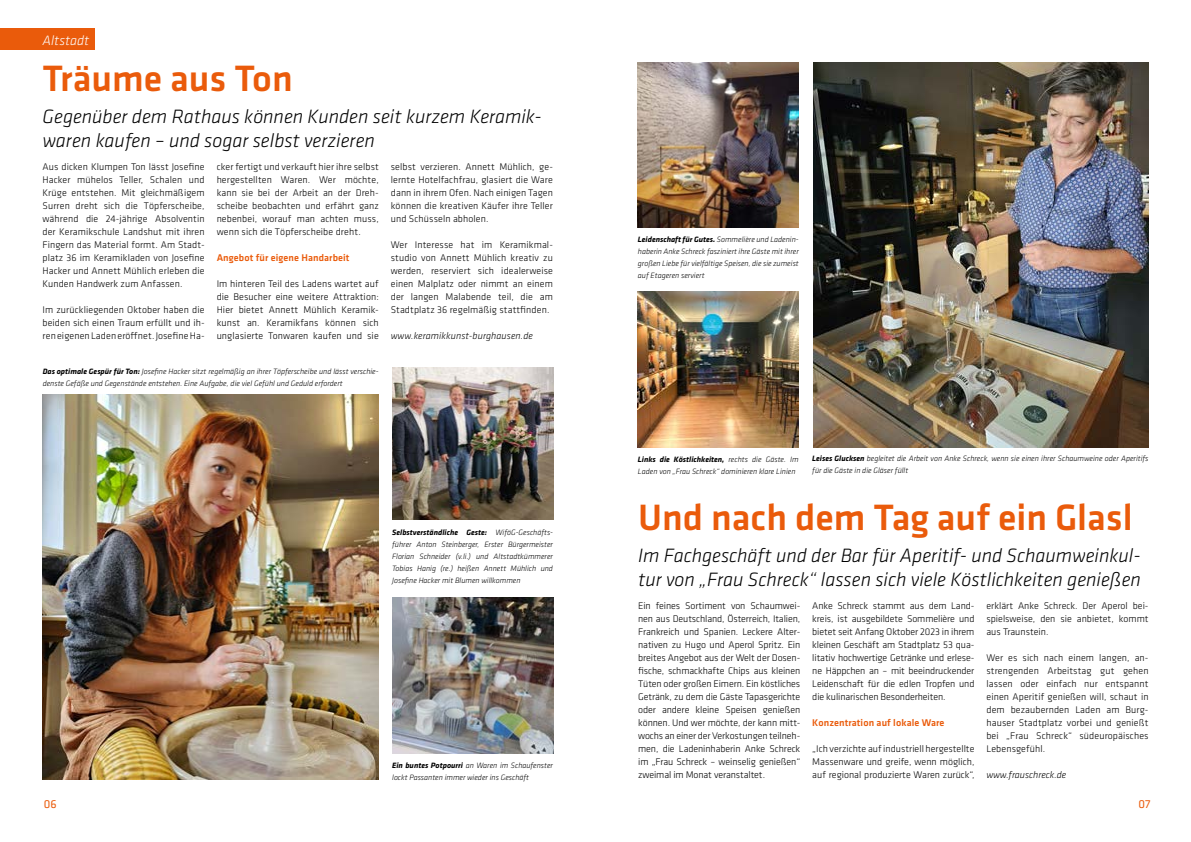
<style>
.page{position:relative;width:1191px;height:842px;background:#fff}
.page>*{position:absolute;margin:0;border:0;box-sizing:border-box;transform-origin:0 0}
.t1{font:500 38px "Klavika Basic";color:#ea5b0b}
.t2{font:italic 300 20px/24px "Klavika Basic";color:#000}
.t3{font:italic 300 14px "Klavika Basic";color:#fff}
.t4{font:12px "Klavika Basic";color:#ea5b0b}
.t5{font:500 10.1px "Klavika Basic";letter-spacing:.01em;color:#ea5b0b}
.t6{font:300 10px/13px "Klavika Basic";letter-spacing:.01em;color:#000;text-align:justify}
.t7{font:italic 300 10px "Klavika Basic";letter-spacing:.01em;color:#000}
.t8{font:italic 300 8px/12px "Klavika Basic";color:#000}
.t9{font:italic 700 8px "Klavika";color:#000}
.s1{font-family:"Klavika";font-weight:700}
.s2{font-family:"Klavika Basic";font-weight:300}
</style>
<div class="page">
<div style="left:0;top:28px;width:95px;height:22px;background:#ea5b0b"></div>
<img style="left:392px;top:597px;width:161px;height:156px">
<img style="left:638px;top:292px;width:160px;height:156px">
<img style="left:392px;top:368px;width:161px;height:152px">
<img style="left:638px;top:62px;width:160px;height:165px">
<img style="left:43px;top:394px;width:335px;height:386px">
<img style="left:813px;top:62px;width:335px;height:386px">
<h3 class="t3" style="left:43px;top:31px;width:48px">Altstadt</h3>
<h1 class="t1" style="left:43px;top:53px;width:252px">Träume aus Ton</h1>
<h2 class="t2" style="left:43px;top:104px;width:500px">Gegenüber dem Rathaus können Kunden seit kurzem Keramik&shy;waren kaufen – und sogar selbst verzieren</h2>
<p class="t6" style="left:43px;top:160px;width:164px">Aus dicken Klumpen Ton lässt Josefine Hacker mühelos Teller, Schalen und Krüge entstehen. Mit gleichmäßigem Surren dreht sich die Töpferscheibe, während die 24-jährige Absolventin der Keramikschule Landshut mit ihren Fingern das Material formt. Am Stadt&shy;platz 36 im Keramikladen von Josefine Hacker und Annett Mühlich erleben die Kunden Handwerk zum Anfassen.</p>
<p class="t6" style="left:43px;top:303px;width:164px">Im zurückliegenden Oktober haben die beiden sich einen Traum erfüllt und ih&shy;ren eigenen Laden eröffnet. Josefine Ha-</p>
<p class="t6" style="left:217px;top:160px;width:164px">cker fertigt und verkauft hier ihre selbst hergestellten Waren. Wer möchte, kann sie bei der Arbeit an der Dreh&shy;scheibe beobachten und erfährt ganz nebenbei, worauf man achten muss, wenn sich die Töpferscheibe dreht.</p>
<p class="t5" style="left:217px;top:251px;width:134px">Angebot für eigene Handarbeit</p>
<p class="t6" style="left:217px;top:277px;width:164px">Im hinteren Teil des Ladens wartet auf die Besucher eine weitere Attraktion:<br>Hier bietet Annett Mühlich Keramik&shy;kunst an. Keramikfans können sich unglasierte Tonwaren kaufen und sie</p>
<p class="t6" style="left:391px;top:160px;width:164px">selbst verzieren. Annett Mühlich, ge&shy;lernte Hotelfachfrau, glasiert die Ware dann in ihrem Ofen. Nach einigen Tagen können die kreativen Käufer ihre Teller und Schüsseln abholen.</p>
<p class="t6" style="left:391px;top:238px;width:164px">Wer Interesse hat im Keramikmal&shy;studio von Annett Mühlich kreativ zu werden, reserviert sich idealerweise einen Malplatz oder nimmt an einem der langen Malabende teil, die am Stadtplatz 36 regelmäßig stattfinden.</p>
<p class="t7" style="left:391px;top:330px;width:144px">www.keramikkunst-burghausen.de</p>
<p class="t8" style="left:43px;top:365px;width:338px"><span class="s1">Das optimale Gespür für Ton:</span> Josefine Hacker sitzt regelmäßig an ihrer Töpferscheibe und lässt verschie&shy;denste Gefäße und Gegenstände entstehen. Eine Aufgabe, die viel Gefühl und Geduld erfordert</p>
<p class="t9" style="left:392px;top:527px;width:162px">Selbstverständliche Geste: <span class="s2">WiföG-Geschäfts-</span></p>
<p class="t8" style="left:392px;top:538px;width:162px;text-align:justify">führer Anton Steinberger, Erster Bürgermeister Florian Schneider (v.li.) und Altstadtkümmerer Tobias Hanig (re.) heißen Annett Mühlich und Josefine Hacker mit Blumen willkommen</p>
<p class="t8" style="left:392px;top:759px;width:162px"><span class="s1">Ein buntes Potpourri</span> an Waren im Schaufenster lockt Passanten immer wieder ins Geschäft</p>
<p class="t9" style="left:638px;top:233px;width:162px">Leidenschaft für Gutes. <span class="s2">Sommelière und Ladenin-</span></p>
<p class="t8" style="left:638px;top:245px;width:162px;text-align:justify">haberin Anke Schreck fasziniert ihre Gäste mit ihrer großen Liebe für vielfältige Speisen, die sie zumeist auf Etageren serviert</p>
<p class="t9" style="left:638px;top:454px;width:162px">Links die Köstlichkeiten, <span class="s2">rechts die Gäste. Im</span></p>
<p class="t8" style="left:638px;top:466px;width:159px">Laden von „Frau Schreck“ dominieren klare Linien</p>
<p class="t8" style="left:812px;top:453px;width:338px"><span class="s1">Leises Glucksen</span> begleitet die Arbeit von Anke Schreck, wenn sie einen ihrer Schaumweine oder Aperitifs für die Gäste in die Gläser füllt</p>
<h1 class="t1" style="left:638px;top:491px;width:496px">Und nach dem Tag auf ein Glasl</h1>
<h2 class="t2" style="left:638px;top:543px;width:504px">Im Fachgeschäft und der Bar für Aperitif- und Schaumweinkul&shy;tur von „Frau Schreck“ lassen sich viele Köstlichkeiten genießen</h2>
<p class="t6" style="left:638px;top:599px;width:164px">Ein feines Sortiment von Schaumwei&shy;nen aus Deutschland, Österreich, Italien, Frankreich und Spanien. Leckere Alter&shy;nativen zu Hugo und Aperol Spritz. Ein breites Angebot aus der Welt der Dosen&shy;fische, schmackhafte Chips aus kleinen Tüten oder großen Eimern. Ein köstliches Getränk, zu dem die Gäste Tapasgerichte oder andere kleine Speisen genießen können. Und wer möchte, der kann mitt&shy;wochs an einer der Verkostungen teilneh&shy;men, die Ladeninhaberin Anke Schreck im „Frau Schreck – weinselig genießen“ zweimal im Monat veranstaltet.</p>
<p class="t6" style="left:812px;top:599px;width:164px">Anke Schreck stammt aus dem Land&shy;kreis, ist ausgebildete Sommelière und bietet seit Anfang Oktober 2023 in ihrem kleinen Geschäft am Stadtplatz 53 qua&shy;litativ hochwertige Getränke und erlese&shy;ne Häppchen an – mit beeindruckender Leidenschaft für die edlen Tropfen und die kulinarischen Besonderheiten.</p>
<p class="t6" style="left:986px;top:599px;width:164px">erklärt Anke Schreck. Der Aperol bei&shy;spielsweise, den sie anbietet, kommt aus Traunstein.</p>
<p class="t6" style="left:986px;top:651px;width:164px">Wer es sich nach einem langen, an&shy;strengenden Arbeitstag gut gehen lassen oder einfach nur entspannt einen Aperitif genießen will, schaut in dem bezaubernden Laden am Burg&shy;hauser Stadtplatz vorbei und genießt bei „Frau Schreck“ südeuropäisches Lebensgefühl.</p>
<p class="t7" style="left:986px;top:768px;width:81px">www.frauschreck.de</p>
<p class="t5" style="left:812px;top:716px;width:134px">Konzentration auf lokale Ware</p>
<p class="t6" style="left:812px;top:742px;width:164px">„Ich verzichte auf industriell hergestellte Massenware und greife, wenn möglich, auf regional produzierte Waren zurück“,</p>
<p class="t4" style="left:44px;top:796px;width:14px">06</p>
<p class="t4" style="left:1138px;top:796px;width:13px">07</p>
</div>
